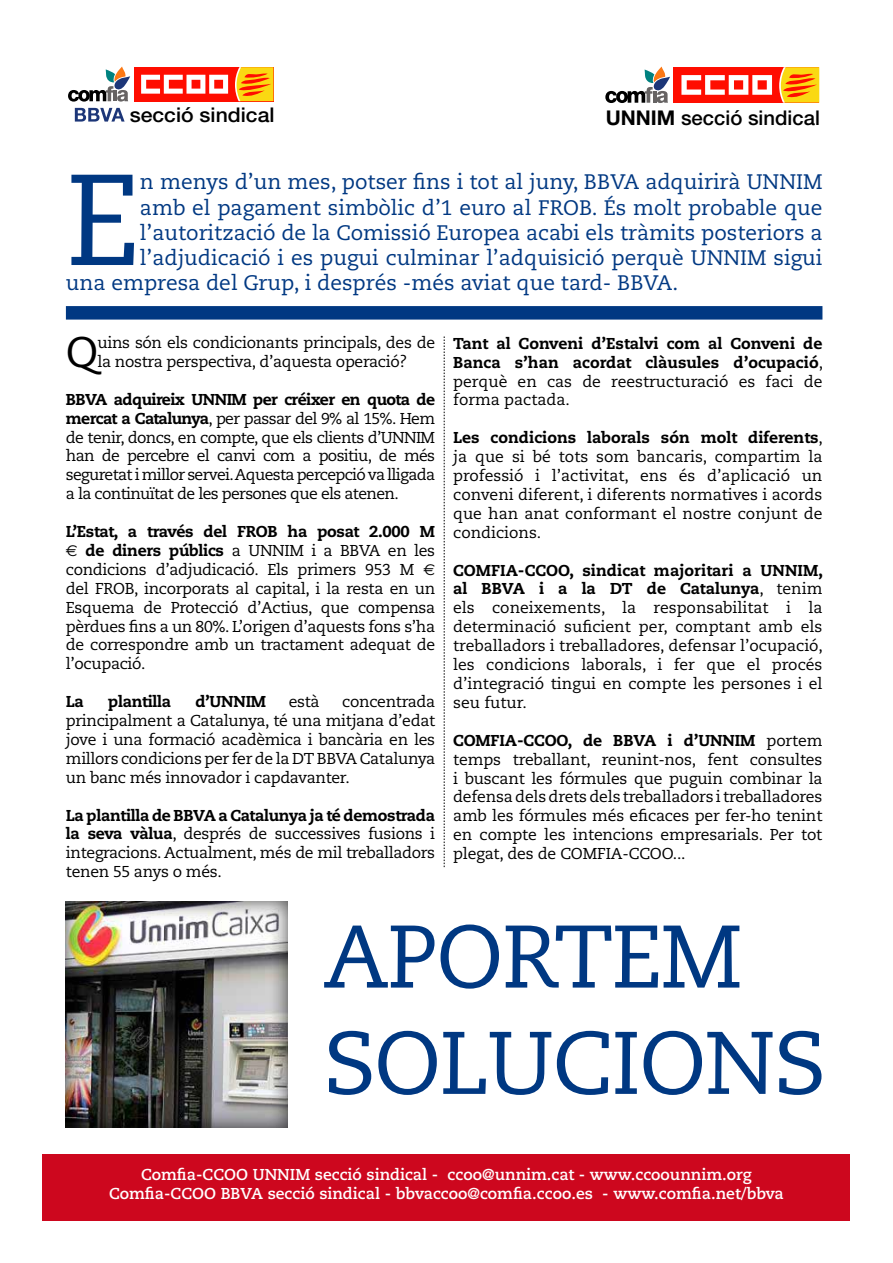
<style>
.page{position:relative;width:893px;height:1263px;background:#fff}
.page>*{position:absolute;margin:0;border:0;box-sizing:border-box;transform-origin:0 0}
.t1{font:129px "Caecilia";color:#003882}
.t2{font:88.5px/106.4px "Caecilia";letter-spacing:-.02em;color:#003882}
.t3{font:42.75px "Caecilia";color:#000}
.t4{font:21px "Caecilia";color:#003882}
.t5{font:500 20.25px "Helvetica Neue";color:#000}
.t6{font:500 20.25px "Helvetica Neue";color:#000;scale:1.04 1}
.t7{font:15.75px/18.9px "Caecilia";letter-spacing:-.02em;color:#000;text-align:justify}
.t8{font:700 15.75px/18.9px "Caecilia";color:#fff;text-align:center}
.t9{font:800 15.75px/18.9px "Caecilia";color:#000;text-align:justify}
.t10{font:800 15.75px "Caecilia";letter-spacing:-.02em;color:#000}
.s1{font-weight:700}
.s2{font-weight:800}
.s3{font-family:"Euro Sans"}
.s4{font-weight:400}
</style>
<div class="page">
<div style="left:43px;top:1154px;width:807px;height:66px;background:#cd071e"></div>
<div style="left:66px;top:306px;width:756px;height:14px;background:#003882"></div>
<div style="left:65px;top:902px;width:224px;height:226px;background:#000;opacity:.75"></div>
<svg style="left:444px;top:336px;width:1px;height:531px"></svg>
<svg style="left:605px;top:67px;width:65px;height:36px"></svg>
<div style="left:674px;top:67px;width:145px;height:36px;background:#ff0d00"></div>
<svg style="left:779px;top:67px;width:40px;height:36px"></svg>
<svg style="left:681px;top:75px;width:91px;height:20px"></svg>
<svg style="left:75px;top:108px;width:50px;height:14px"></svg>
<svg style="left:68px;top:67px;width:62px;height:35px"></svg>
<div style="left:134px;top:67px;width:139px;height:34px;background:#ff0d00"></div>
<svg style="left:235px;top:67px;width:38px;height:34px"></svg>
<svg style="left:141px;top:75px;width:87px;height:19px"></svg>
<p class="t6" style="left:130px;top:102px;width:141px">secció sindical</p>
<p class="t5" style="left:606px;top:105px;width:216px"><span class="s1">UNNIM</span> secció sindical</p>
<h1 class="t1" style="left:66px;top:146px;width:76px">E</h1>
<h3 class="t4" style="left:140px;top:170px;width:684px">n menys d’un mes, potser fins i tot al juny, BBVA adquirirà UNNIM</h3>
<h3 class="t4" style="left:140px;top:195px;width:684px">amb el pagament simbòlic d’1 euro al FROB. És molt probable que</h3>
<h3 class="t4" style="left:140px;top:220px;width:684px">l’autorització de la Comissió Europea acabi els tràmits posteriors a</h3>
<h3 class="t4" style="left:140px;top:246px;width:684px">l’adjudicació i es pugui culminar l’adquisició perquè UNNIM sigui</h3>
<h3 class="t4" style="left:66px;top:271px;width:614px">una empresa del Grup, i després -més aviat que tard- BBVA.</h3>
<p class="t7" style="left:98px;top:333px;width:339px">uins són els condicionants principals, des de la nostra perspectiva, d’aquesta operació?</p>
<p class="t7" style="left:66px;top:390px;width:371px"><span class="s2">BBVA adquireix UNNIM per créixer en quota de mercat a Catalunya</span>, per passar del 9% al 15%. Hem de tenir, doncs, en compte, que els clients d’UNNIM han de percebre el canvi com a positiu, de més seguretat i millor servei. Aquesta percepció va lligada a la continuïtat de les persones que els atenen.</p>
<p class="t7" style="left:66px;top:522px;width:371px"><span class="s2">L’Estat, a través del FROB ha posat 2.000 M </span><span class="s3">€</span> <span class="s2">de diners públics</span> a UNNIM i a BBVA en les condicions d’adjudicació. Els primers 953 M <span class="s3">€ </span>del FROB, incorporats al capital, i la resta en un Esquema de Protecció d’Actius, que compensa pèrdues fins a un 80%. L’origen d’aquests fons s’ha de correspondre amb un tractament adequat de l’ocupació.</p>
<p class="t9" style="left:66px;top:692px;width:20px">La</p>
<p class="t10" style="left:108px;top:692px;width:65px">plantilla</p>
<p class="t9" style="left:195px;top:692px;width:72px">d’UNNIM</p>
<p class="t7" style="left:289px;top:692px;width:32px">està</p>
<h3 class="t3" style="left:66px;top:327px;width:34px">Q</h3>
<p class="t7" style="left:66px;top:692px;width:371px;text-indent:276px">concentrada principalment a Catalunya, té una mitjana d’edat jove i una formació acadèmica i bancària en les millors condicions per fer de la DT BBVA Catalunya un banc més innovador i capdavanter.</p>
<p class="t7" style="left:66px;top:806px;width:371px"><span class="s2">La plantilla de BBVA a Catalunya ja té demostrada la seva vàlua</span>, després de successives fusions i integracions. Actualment, més de mil treballadors tenen 55 anys o més.</p>
<p class="t9" style="left:453px;top:334px;width:371px">Tant al Conveni d’Estalvi com al Conveni de Banca s’han acordat clàusules d’ocupació<span class="s4">, perquè en cas de reestructuració es faci de forma pactada.</span></p>
<p class="t7" style="left:453px;top:429px;width:371px"><span class="s2">Les condicions laborals són molt diferents</span>, ja que si bé tots som bancaris, compartim la professió i l’activitat, ens és d’aplicació un conveni diferent, i diferents normatives i acords que han anat conformant el nostre conjunt de condicions.</p>
<p class="t7" style="left:453px;top:561px;width:371px"><span class="s2">COMFIA-CCOO, sindicat majoritari a UNNIM, al BBVA i a la DT de Catalunya</span>, tenim els coneixements, la responsabilitat i la determinació suficient per, comptant amb els treballadors i treballadores, defensar l’ocupació, les condicions laborals, i fer que el procés d’integració tingui en compte les persones i el seu futur.</p>
<p class="t7" style="left:453px;top:731px;width:371px"><span class="s2">COMFIA-CCOO, de BBVA i d’UNNIM</span> portem temps treballant, reunint-nos, fent consultes i buscant les fórmules que puguin combinar la defensa dels drets dels treballadors i treballadores amb les fórmules més eficaces per fer-ho tenint en compte les intencions empresarials. Per tot plegat, des de COMFIA-CCOO...</p>
<h2 class="t2" style="left:323px;top:905px;width:504px">APORTEM<br>SOLUCIONS</h2>
<p class="t8" style="left:109px;top:1165px;width:676px">Comfia-CCOO UNNIM secció sindical - ccoo@unnim.cat - www.ccoounnim.org<br>Comfia-CCOO BBVA secció sindical - bbvaccoo@comfia.ccoo.es - www.comfia.net/bbva</p>
</div>
